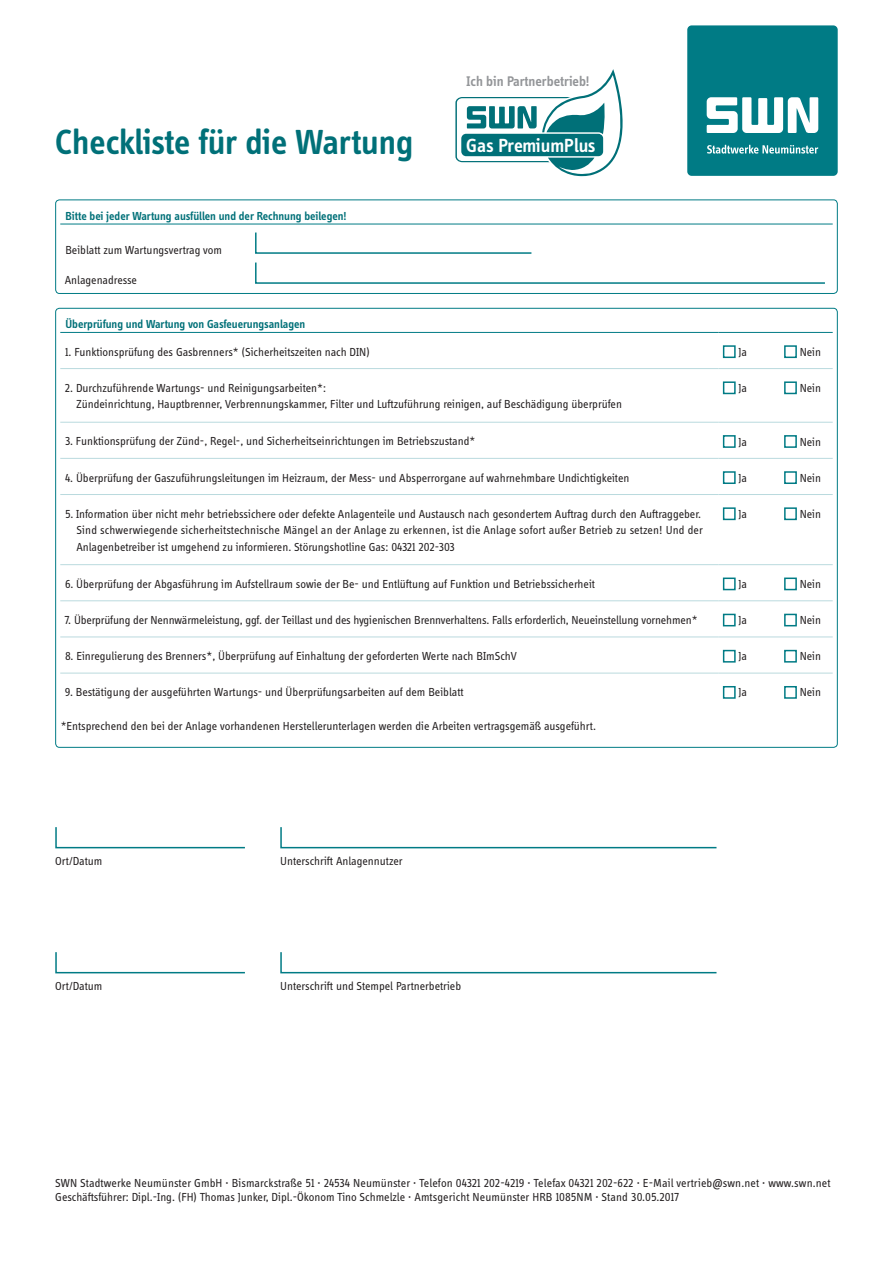
<style>
.page{position:relative;width:893px;height:1263px;background:#fff}
.page>*{position:absolute;margin:0;border:0;box-sizing:border-box;transform-origin:0 0}
.t1{font:600 36px "Info Display OT";letter-spacing:-.005em;color:#007078}
.t2{font:600 19.65px "Info Display OT";color:#fff}
.t3{font:600 14.4px "Info Display OT";color:#939598}
.t4{font:12px/16.5px "Info Display OT";color:#231f20}
.t5{font:600 12px "Info Display OT";color:#007078}
</style>
<div class="page">
<div style="left:687px;top:25px;width:151px;height:151px;background:#007b85;border-radius:4px"></div>
<svg style="left:707px;top:145px;width:111px;height:9px"></svg>
<svg style="left:707px;top:97px;width:111px;height:36px"></svg>
<svg style="left:455px;top:69px;width:168px;height:108px"></svg>
<svg style="left:55px;top:827px;width:190px;height:22px"></svg>
<svg style="left:280px;top:827px;width:437px;height:22px"></svg>
<svg style="left:55px;top:952px;width:190px;height:22px"></svg>
<svg style="left:280px;top:952px;width:437px;height:22px"></svg>
<hr style="left:60px;top:224px;width:773px;height:1px;background:#007b85">
<svg style="left:255px;top:232px;width:277px;height:22px"></svg>
<svg style="left:255px;top:262px;width:570px;height:22px"></svg>
<div style="left:55px;top:199px;width:783px;height:95px;border:1px solid #007b85;border-radius:4px"></div>
<hr style="left:60px;top:332px;width:659px;height:1px;background:#007b85">
<hr style="left:719px;top:332px;width:114px;height:1px;background:#007b85">
<hr style="left:60px;top:368px;width:659px;height:1px;background:#badade">
<hr style="left:719px;top:368px;width:114px;height:1px;background:#badade">
<hr style="left:60px;top:422px;width:659px;height:1px;background:#badade">
<hr style="left:719px;top:422px;width:114px;height:1px;background:#badade">
<hr style="left:60px;top:458px;width:659px;height:1px;background:#badade">
<hr style="left:719px;top:458px;width:114px;height:1px;background:#badade">
<hr style="left:60px;top:494px;width:659px;height:1px;background:#badade">
<hr style="left:719px;top:494px;width:114px;height:1px;background:#badade">
<hr style="left:60px;top:564px;width:659px;height:1px;background:#badade">
<hr style="left:719px;top:564px;width:114px;height:1px;background:#badade">
<hr style="left:60px;top:600px;width:659px;height:1px;background:#badade">
<hr style="left:719px;top:600px;width:114px;height:1px;background:#badade">
<hr style="left:60px;top:637px;width:659px;height:1px;background:#badade">
<hr style="left:719px;top:637px;width:114px;height:1px;background:#badade">
<hr style="left:60px;top:673px;width:659px;height:1px;background:#badade">
<hr style="left:719px;top:673px;width:114px;height:1px;background:#badade">
<div style="left:723px;top:345px;width:13px;height:13px;background:#fff;border:2px solid #007b85"></div>
<div style="left:784px;top:345px;width:13px;height:13px;background:#fff;border:2px solid #007b85"></div>
<div style="left:723px;top:381px;width:13px;height:13px;background:#fff;border:2px solid #007b85"></div>
<div style="left:784px;top:381px;width:13px;height:13px;background:#fff;border:2px solid #007b85"></div>
<div style="left:723px;top:435px;width:13px;height:13px;background:#fff;border:2px solid #007b85"></div>
<div style="left:784px;top:435px;width:13px;height:13px;background:#fff;border:2px solid #007b85"></div>
<div style="left:723px;top:471px;width:13px;height:13px;background:#fff;border:2px solid #007b85"></div>
<div style="left:784px;top:471px;width:13px;height:13px;background:#fff;border:2px solid #007b85"></div>
<div style="left:723px;top:507px;width:13px;height:13px;background:#fff;border:2px solid #007b85"></div>
<div style="left:784px;top:507px;width:13px;height:13px;background:#fff;border:2px solid #007b85"></div>
<div style="left:723px;top:577px;width:13px;height:13px;background:#fff;border:2px solid #007b85"></div>
<div style="left:784px;top:577px;width:13px;height:13px;background:#fff;border:2px solid #007b85"></div>
<div style="left:723px;top:614px;width:13px;height:12px;background:#fff;border:2px solid #007b85"></div>
<div style="left:784px;top:614px;width:13px;height:12px;background:#fff;border:2px solid #007b85"></div>
<div style="left:723px;top:650px;width:13px;height:13px;background:#fff;border:2px solid #007b85"></div>
<div style="left:784px;top:650px;width:13px;height:13px;background:#fff;border:2px solid #007b85"></div>
<div style="left:723px;top:686px;width:13px;height:13px;background:#fff;border:2px solid #007b85"></div>
<div style="left:784px;top:686px;width:13px;height:13px;background:#fff;border:2px solid #007b85"></div>
<h1 class="t1" style="left:55px;top:120px;width:360px">Checkliste für die Wartung</h1>
<p class="t5" style="left:66px;top:209px;width:282px">Bitte bei jeder Wartung ausfüllen und der Rechnung beilegen!</p>
<p class="t4" style="left:65px;top:241px;width:158px">Beiblatt zum Wartungsvertrag vom</p>
<p class="t4" style="left:65px;top:271px;width:74px">Anlagenadresse</p>
<p class="t3" style="left:466px;top:73px;width:125px">Ich bin Partnerbetrieb!</p>
<h2 class="t2" style="left:466px;top:133px;width:131px">Gas PremiumPlus</h2>
<p class="t5" style="left:65px;top:317px;width:241px">Überprüfung und Wartung von Gasfeuerungsanlagen</p>
<p class="t4" style="left:65px;top:343px;width:306px">1. Funktionsprüfung des Gasbrenners* (Sicherheitszeiten nach DIN)</p>
<p class="t4" style="left:738px;top:343px;width:10px">Ja</p>
<p class="t4" style="left:800px;top:343px;width:23px">Nein</p>
<p class="t4" style="left:76px;top:379px;width:547px;text-indent:-11px">2. Durchzuführende Wartungs- und Reinigungsarbeiten*:<br>Zündeinrichtung, Hauptbrenner, Verbrennungskammer, Filter und Luftzuführung reinigen, auf Beschädigung überprüfen</p>
<p class="t4" style="left:738px;top:379px;width:10px">Ja</p>
<p class="t4" style="left:800px;top:379px;width:23px">Nein</p>
<p class="t4" style="left:65px;top:433px;width:412px">3. Funktionsprüfung der Zünd-, Regel-, und Sicherheitseinrichtungen im Betriebszustand*</p>
<p class="t4" style="left:738px;top:433px;width:10px">Ja</p>
<p class="t4" style="left:800px;top:433px;width:23px">Nein</p>
<p class="t4" style="left:65px;top:469px;width:566px">4. Überprüfung der Gaszuführungsleitungen im Heizraum, der Mess- und Absperrorgane auf wahrnehmbare Undichtigkeiten</p>
<p class="t4" style="left:738px;top:469px;width:10px">Ja</p>
<p class="t4" style="left:800px;top:469px;width:23px">Nein</p>
<p class="t4" style="left:76px;top:505px;width:628px;text-indent:-11px">5. Information über nicht mehr betriebssichere oder defekte Anlagenteile und Austausch nach gesondertem Auftrag durch den Auftraggeber.<br>Sind schwerwiegende sicherheitstechnische Mängel an der Anlage zu erkennen, ist die Anlage sofort außer Betrieb zu setzen! Und der<br>Anlagenbetreiber ist umgehend zu informieren. Störungshotline Gas: 04321 202-303</p>
<p class="t4" style="left:738px;top:505px;width:10px">Ja</p>
<p class="t4" style="left:800px;top:505px;width:23px">Nein</p>
<p class="t4" style="left:65px;top:575px;width:531px">6. Überprüfung der Abgasführung im Aufstellraum sowie der Be- und Entlüftung auf Funktion und Betriebssicherheit</p>
<p class="t4" style="left:738px;top:575px;width:10px">Ja</p>
<p class="t4" style="left:800px;top:575px;width:23px">Nein</p>
<p class="t4" style="left:64px;top:611px;width:635px">7. Überprüfung der Nennwärmeleistung, ggf. der Teillast und des hygienischen Brennverhaltens. Falls erforderlich, Neueinstellung vornehmen*</p>
<p class="t4" style="left:738px;top:612px;width:10px">Ja</p>
<p class="t4" style="left:800px;top:612px;width:23px">Nein</p>
<p class="t4" style="left:65px;top:647px;width:453px">8. Einregulierung des Brenners*, Überprüfung auf Einhaltung der geforderten Werte nach BImSchV</p>
<p class="t4" style="left:738px;top:648px;width:10px">Ja</p>
<p class="t4" style="left:800px;top:648px;width:23px">Nein</p>
<p class="t4" style="left:65px;top:684px;width:400px">9. Bestätigung der ausgeführten Wartungs- und Überprüfungsarbeiten auf dem Beiblatt</p>
<p class="t4" style="left:738px;top:684px;width:10px">Ja</p>
<p class="t4" style="left:800px;top:684px;width:23px">Nein</p>
<p class="t4" style="left:61px;top:718px;width:537px">*Entsprechend den bei der Anlage vorhandenen Herstellerunterlagen werden die Arbeiten vertragsgemäß ausgeführt.</p>
<p class="t4" style="left:55px;top:852px;width:49px">Ort/Datum</p>
<p class="t4" style="left:280px;top:852px;width:124px">Unterschrift Anlagennutzer</p>
<p class="t4" style="left:55px;top:977px;width:49px">Ort/Datum</p>
<p class="t4" style="left:280px;top:977px;width:182px">Unterschrift und Stempel Partnerbetrieb</p>
<p class="t4" style="left:55px;top:1175px;width:777px;line-height:14.4px">SWN Stadtwerke Neumünster GmbH · Bismarckstraße 51 · 24534 Neumünster · Telefon 04321 202-4219 · Telefax 04321 202-622 · E-Mail vertrieb@swn.net · www.swn.net<br>Geschäftsführer: Dipl.-Ing. (FH) Thomas Junker, Dipl.-Ökonom Tino Schmelzle · Amtsgericht Neumünster HRB 1085NM · Stand 30.05.2017</p>
</div>
